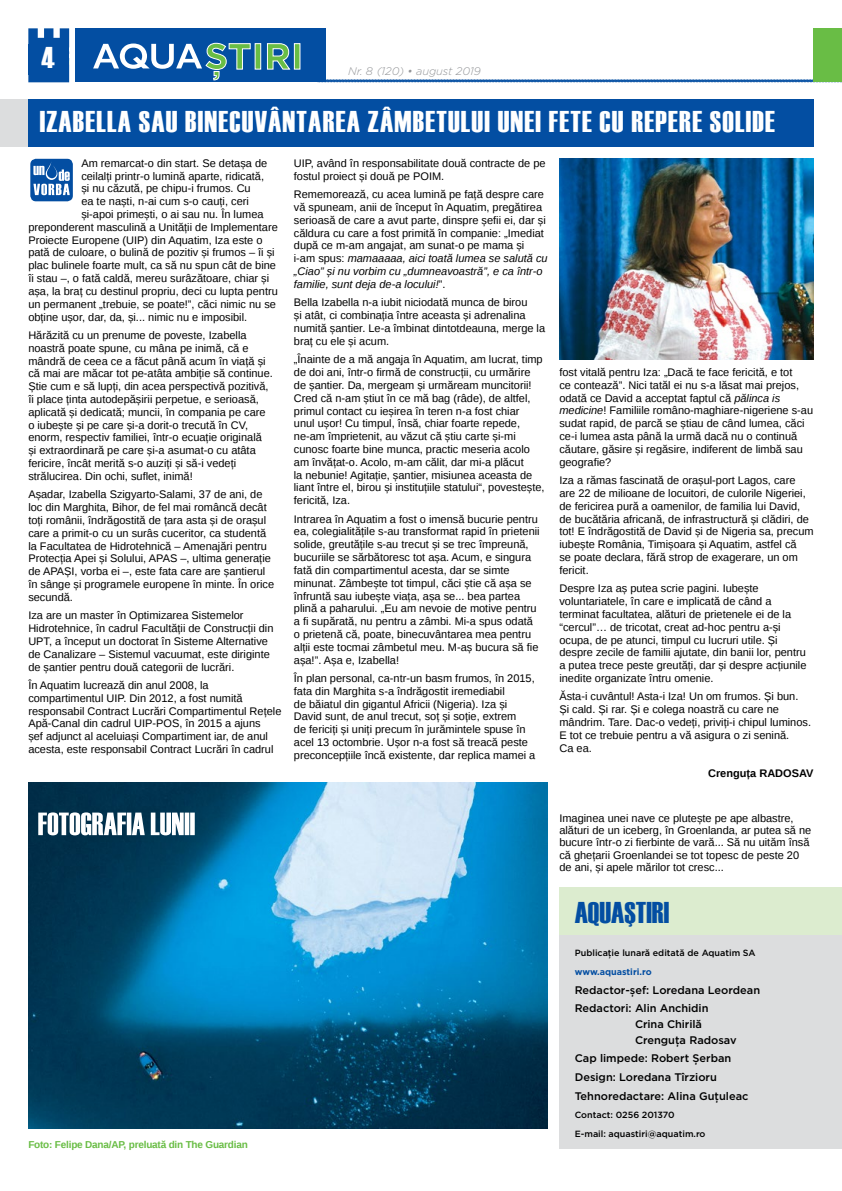
<style>
.page{position:relative;width:842px;height:1191px;background:#fff}
.page>*{position:absolute;margin:0;border:0;box-sizing:border-box;transform-origin:0 0}
.t1{font:30px "Haettenschweiler";letter-spacing:.04em;color:#fff}
.t2{font:30px "Haettenschweiler";color:#034ea2}
.t3{font:11px/12.8px "Liberation Sans";color:#000}
.t4{font:500 11px/18.6px "Gotham";color:#000}
.t5{font:italic 300 11px "Gotham";color:#939598}
.t6{font:700 11px "Liberation Sans";color:#000}
.t7{font:700 10px "Liberation Sans";letter-spacing:-.02em;color:#69bd45}
.t8{font:500 9px/18.6px "Gotham";color:#000}
.t9{font:700 9px "Gotham";color:#034ea2}
.s1{font-style:italic}
</style>
<div class="page">
<svg style="left:317px;top:79px;width:525px;height:4px;background:#6593c5"></svg>
<svg style="left:28px;top:28px;width:41px;height:54px"></svg>
<div style="left:75px;top:28px;width:250px;height:54px;background:#034ea2"></div>
<svg style="left:93px;top:43px;width:208px;height:38px"></svg>
<div style="left:814px;top:28px;width:28px;height:54px;background:#69bd45"></div>
<div style="left:28px;top:44px;width:41px;height:31px;background:#034ea2"></div>
<div style="left:560px;top:887px;width:282px;height:48px;background:#dceccf"></div>
<div style="left:560px;top:935px;width:282px;height:213px;background:#dcddde"></div>
<div style="left:0;top:99px;width:533px;height:48px;background:#dcddde"></div>
<div style="left:28px;top:99px;width:786px;height:48px;background:#034ea2"></div>
<div style="left:30px;top:159px;width:43px;height:42px;background:#034ea2;border-radius:6px"></div>
<svg style="left:33px;top:162px;width:37px;height:33px"></svg>
<img style="left:28px;top:782px;width:520px;height:346px">
<svg style="left:38px;top:812px;width:157px;height:23px"></svg>
<img style="left:559px;top:159px;width:255px;height:200px">
<h1 class="t1" style="left:41px;top:37px;width:15px">4</h1>
<p class="t5" style="left:348px;top:64px;width:134px">Nr. 8 (120) • august 2019</p>
<h1 class="t1" style="left:40px;top:101px;width:737px">IZABELLA SAU BINECUVÂNTAREA ZÂMBETULUI UNEI FETE CU REPERE SOLIDE</h1>
<p class="t3" style="left:81px;top:157px;width:187px">Am remarcat‑o din start. Se detașa de</p>
<p class="t3" style="left:81px;top:170px;width:184px">ceilalți printr‑o lumină aparte, ridicată,</p>
<p class="t3" style="left:81px;top:183px;width:171px">și nu căzută, pe chipu‑i frumos. Cu</p>
<p class="t3" style="left:81px;top:195px;width:169px">ea te naști, n‑ai cum s‑o cauți, ceri</p>
<p class="t3" style="left:81px;top:208px;width:184px">și‑apoi primești, o ai sau nu. În lumea</p>
<p class="t3" style="left:28px;top:221px;width:251px">preponderent masculină a Unității de Implementare</p>
<p class="t3" style="left:28px;top:234px;width:236px">Proiecte Europene (UIP) din Aquatim, Iza este o</p>
<p class="t3" style="left:28px;top:247px;width:248px">pată de culoare, o bulină de pozitiv și frumos – îi și</p>
<p class="t3" style="left:28px;top:259px;width:249px">plac bulinele foarte mult, ca să nu spun cât de bine</p>
<p class="t3" style="left:28px;top:272px;width:242px">îi stau –, o fată caldă, mereu surâzătoare, chiar și</p>
<p class="t3" style="left:28px;top:285px;width:251px">așa, la braț cu destinul propriu, deci cu lupta pentru</p>
<p class="t3" style="left:28px;top:298px;width:249px">un permanent „trebuie, se poate!”, căci nimic nu se</p>
<p class="t3" style="left:28px;top:311px;width:220px">obține ușor, dar, da, și... nimic nu e imposibil.</p>
<p class="t3" style="left:28px;top:329px;width:246px">Hărăzită cu un prenume de poveste, Izabella noastră poate spune, cu mâna pe inimă, că e mândră de ceea ce a făcut până acum în viață și că mai are măcar tot pe‑atâta ambiție să continue.<br>Știe cum e să lupți, din acea perspectivă pozitivă, îi place ținta autodepășirii perpetue, e serioasă, aplicată și dedicată; muncii, în compania pe care o iubește și pe care și‑a dorit‑o trecută în CV, enorm, respectiv familiei, într‑o ecuație originală<br>și extraordinară pe care și‑a asumat‑o cu atâta fericire, încât merită s‑o auziți și să‑i vedeți strălucirea. Din ochi, suflet, inimă!</p>
<p class="t3" style="left:28px;top:488px;width:247px">Așadar, Izabella Szigyarto‑Salami, 37 de ani, de loc din Marghita, Bihor, de fel mai româncă decât toți românii, îndrăgostită de țara asta și de orașul care a primit‑o cu un surâs cuceritor, ca studentă la Facultatea de Hidrotehnică – Amenajări pentru Protecția Apei și Solului, APAS –, ultima generație de APAȘI, vorba ei –, este fata care are șantierul în sânge și programele europene în minte. În orice secundă.</p>
<p class="t3" style="left:28px;top:609px;width:247px">Iza are un master în Optimizarea Sistemelor Hidrotehnice, în cadrul Facultății de Construcții din UPT, a început un doctorat în Sisteme Alternative de Canalizare – Sistemul vacuumat, este diriginte de șantier pentru două categorii de lucrări.</p>
<p class="t3" style="left:28px;top:679px;width:255px">În Aquatim lucrează din anul 2008, la compartimentul UIP. Din 2012, a fost numită responsabil Contract Lucrări Compartimentul Rețele Apă‑Canal din cadrul UIP‑POS, în 2015 a ajuns<br>șef adjunct al aceluiași Compartiment iar, de anul acesta, este responsabil Contract Lucrări în cadrul</p>
<p class="t3" style="left:294px;top:157px;width:253px">UIP, având în responsabilitate două contracte de pe fostul proiect și două pe POIM.</p>
<p class="t3" style="left:294px;top:188px;width:255px">Rememorează, cu acea lumină pe față despre care vă spuneam, anii de început în Aquatim, pregătirea serioasă de care a avut parte, dinspre șefii ei, dar și căldura cu care a fost primită în companie: „Imediat după ce m‑am angajat, am sunat‑o pe mama și i‑am spus: <span class="s1">mamaaaaa, aici toată lumea se salută cu „Ciao” și nu vorbim cu „dumneavoastră”, e ca într‑o familie, sunt deja de‑a locului!</span>”.</p>
<p class="t3" style="left:294px;top:297px;width:253px">Bella Izabella n‑a iubit niciodată munca de birou<br>și atât, ci combinația între aceasta și adrenalina numită șantier. Le‑a îmbinat dintotdeauna, merge la braț cu ele și acum.</p>
<p class="t3" style="left:294px;top:353px;width:252px">„Înainte de a mă angaja în Aquatim, am lucrat, timp de doi ani, într‑o firmă de construcții, cu urmărire de șantier. Da, mergeam și urmăream muncitorii!<br>Cred că n‑am știut în ce mă bag (râde), de altfel, primul contact cu ieșirea în teren n‑a fost chiar<br>unul ușor! Cu timpul, însă, chiar foarte repede, ne‑am împrietenit, au văzut că știu carte și‑mi cunosc foarte bine munca, practic meseria acolo am învățat‑o. Acolo, m‑am călit, dar mi‑a plăcut<br>la nebunie! Agitație, șantier, misiunea aceasta de liant între el, birou și instituțiile statului“, povestește, fericită, Iza.</p>
<p class="t3" style="left:294px;top:513px;width:247px">Intrarea în Aquatim a fost o imensă bucurie pentru ea, colegialitățile s‑au transformat rapid în prietenii solide, greutățile s‑au trecut și se trec împreună, bucuriile se sărbătoresc tot așa. Acum, e singura fată din compartimentul acesta, dar se simte minunat. Zâmbește tot timpul, căci știe că așa se înfruntă sau iubește viața, așa se... bea partea plină a paharului. „Eu am nevoie de motive pentru a fi supărată, nu pentru a zâmbi. Mi‑a spus odată o prietenă că, poate, binecuvântarea mea pentru alții este tocmai zâmbetul meu. M‑aș bucura să fie așa!”. Așa e, Izabella!</p>
<p class="t3" style="left:294px;top:672px;width:243px">În plan personal, ca‑ntr‑un basm frumos, în 2015, fata din Marghita s‑a îndrăgostit iremediabil<br>de băiatul din gigantul Africii (Nigeria). Iza și David sunt, de anul trecut, soț și soție, extrem<br>de fericiți și uniți precum în jurămintele spuse în acel 13 octombrie. Ușor n‑a fost să treacă peste preconcepțiile încă existente, dar replica mamei a</p>
<p class="t3" style="left:559px;top:366px;width:255px">fost vitală pentru Iza: „Dacă te face fericită, e tot<br>ce contează”. Nici tatăl ei nu s‑a lăsat mai prejos, odată ce David a acceptat faptul că <span class="s1">pălinca is medicine</span>! Familiile româno‑maghiare‑nigeriene s‑au sudat rapid, de parcă se știau de când lumea, căci ce‑i lumea asta până la urmă dacă nu o continuă căutare, găsire și regăsire, indiferent de limbă sau geografie?</p>
<p class="t3" style="left:559px;top:474px;width:256px">Iza a rămas fascinată de orașul‑port Lagos, care are 22 de milioane de locuitori, de culorile Nigeriei, de fericirea pură a oamenilor, de familia lui David, de bucătăria africană, de infrastructură și clădiri, de tot! E îndrăgostită de David și de Nigeria sa, precum iubește România, Timișoara și Aquatim, astfel că<br>se poate declara, fără strop de exagerare, un om fericit.</p>
<p class="t3" style="left:559px;top:582px;width:249px">Despre Iza aș putea scrie pagini. Iubește voluntariatele, în care e implicată de când a terminat facultatea, alături de prietenele ei de la “cercul”… de tricotat, creat ad‑hoc pentru a‑și ocupa, de pe atunci, timpul cu lucruri utile. Și despre zecile de familii ajutate, din banii lor, pentru a putea trece peste greutăți, dar și despre acțiunile inedite organizate întru omenie.</p>
<p class="t3" style="left:559px;top:690px;width:253px">Ăsta‑i cuvântul! Asta‑i Iza! Un om frumos. Și bun.<br>Și cald. Și rar. Și e colega noastră cu care ne mândrim. Tare. Dac‑o vedeți, priviți‑i chipul luminos.<br>E tot ce trebuie pentru a vă asigura o zi senină.<br>Ca ea.</p>
<p class="t6" style="left:708px;top:765px;width:107px">Crenguța RADOSAV</p>
<p class="t7" style="left:28px;top:1138px;width:221px">Foto: Felipe Dana/AP, preluată din The Guardian</p>
<p class="t3" style="left:559px;top:812px;width:253px;line-height:12.3px">Imaginea unei nave ce plutește pe ape albastre, alături de un iceberg, în Groenlanda, ar putea să ne bucure într‑o zi fierbinte de vară... Să nu uităm însă că ghețarii Groenlandei se tot topesc de peste 20 de ani, și apele mărilor tot cresc...</p>
<h1 class="t2" style="left:575px;top:891px;width:96px">AQUAŞTIRI</h1>
<p class="t8" style="left:575px;top:943px;width:182px">Publicaţie lunară editată de Aquatim SA</p>
<p class="t9" style="left:575px;top:966px;width:78px">www.aquastiri.ro</p>
<p class="t4" style="left:575px;top:980px;width:187px">Redactor‑șef: Loredana Leordean<br>Redactori: Alin Anchidin</p>
<p class="t4" style="left:635px;top:1016px;width:103px;line-height:15.8px">Crina Chirilă<br>Crenguţa Radosav</p>
<p class="t4" style="left:575px;top:1049px;width:175px">Cap limpede: Robert Șerban<br>Design: Loredana Tîrzioru<br>Tehnoredactare: Alina Guţuleac</p>
<p class="t8" style="left:575px;top:1105px;width:132px">Contact: 0256 201370<br>E‑mail: aquastiri@aquatim.ro</p>
</div>
